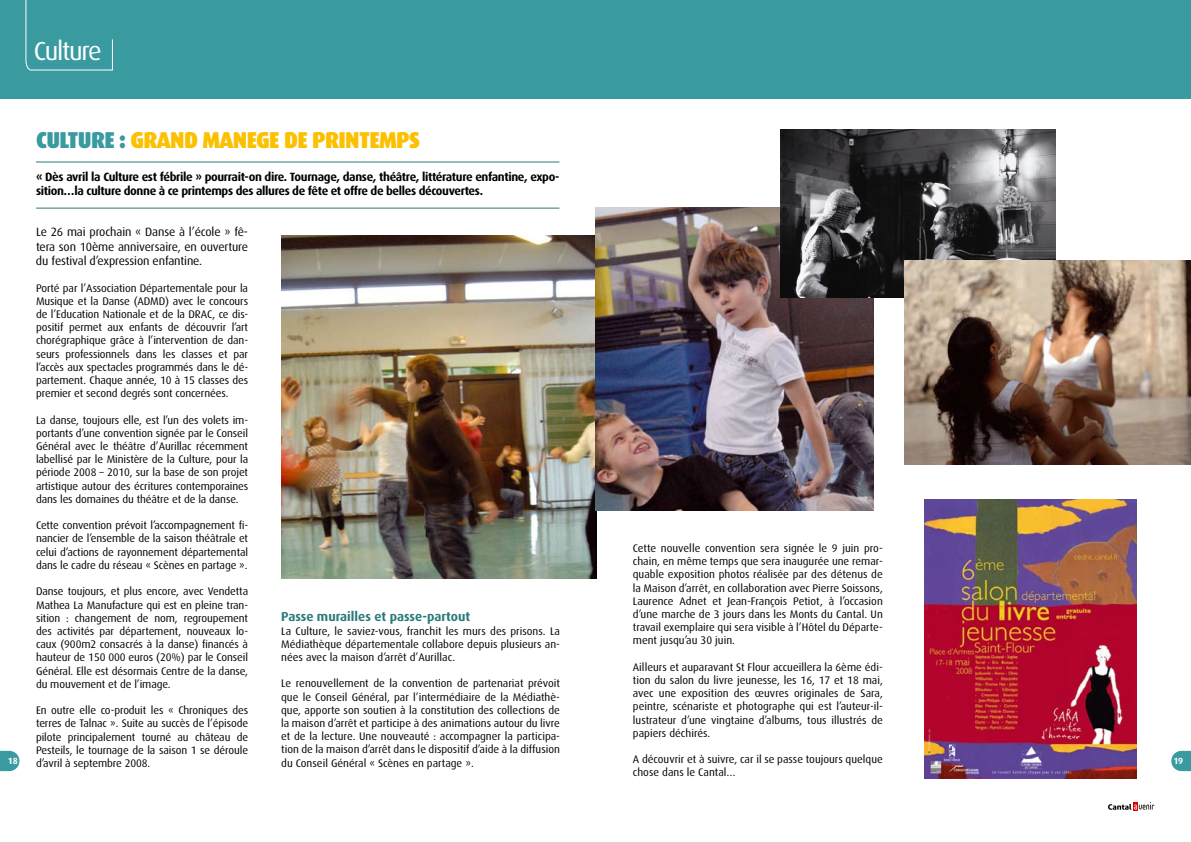
<style>
.page{position:relative;width:1191px;height:842px;background:#fff}
.page>*{position:absolute;margin:0;border:0;box-sizing:border-box;transform-origin:0 0}
.t1{font:26px "Dax";letter-spacing:-.05em;color:#fff}
.t2{font:900 23px "Dax";letter-spacing:-.03em;color:#fbc100;scale:.95 1}
.t3{font:700 13px "Dax";color:#2a7a79}
.t4{font:700 12px/14.4px "Dax";letter-spacing:-.03em;color:#000}
.t5{font:12px/14.4px "Dax";letter-spacing:-.01em;color:#000;text-align:justify}
.t6{font:11px/13.2px "Dax";letter-spacing:-.01em;color:#000;text-align:justify}
.t7{font:700 9px "Dax";color:#fff}
.s1{color:#399aa0}
</style>
<div class="page">
<div style="left:1133px;top:803px;width:5px;height:8px;background:#e60004"></div>
<svg style="left:1108px;top:802px;width:46px;height:8px"></svg>
<svg style="left:1171px;top:751px;width:20px;height:20px"></svg>
<svg style="left:0;top:751px;width:19px;height:20px"></svg>
<div style="left:0;top:0;width:1191px;height:98px;background:#399aa0"></div>
<svg style="left:25px;top:0;width:88px;height:71px"></svg>
<hr style="left:36px;top:161px;width:523px;height:1px;background:#2a7a79">
<hr style="left:36px;top:208px;width:523px;height:1px;background:#2a7a79">
<img style="left:281px;top:235px;width:316px;height:343px">
<img style="left:596px;top:207px;width:278px;height:303px">
<img style="left:780px;top:129px;width:275px;height:169px">
<img style="left:904px;top:261px;width:286px;height:203px">
<img style="left:925px;top:499px;width:211px;height:280px">
<h1 class="t1" style="left:34px;top:36px;width:69px">Culture</h1>
<h2 class="t2" style="left:36px;top:127px;width:406px"><span class="s1">CULTURE :</span> GRAND MANEGE DE PRINTEMPS</h2>
<p class="t4" style="left:36px;top:169px;width:525px">« Dès avril la Culture est fébrile » pourrait-on dire. Tournage, danse, théâtre, littérature enfantine, expo&shy;sition…la culture donne à ce printemps des allures de fête et offre de belles découvertes.</p>
<p class="t5" style="left:36px;top:225px;width:214px">Le 26 mai prochain « Danse à l’école » fê&shy;tera son 10ème anniversaire, en ouverture du festival d’expression enfantine.</p>
<p class="t6" style="left:36px;top:281px;width:214px">Porté par l’Association Départementale pour la Musique et la Danse (ADMD) avec le concours de l’Education Nationale et de la DRAC, ce dis&shy;positif permet aux enfants de découvrir l’art chorégraphique grâce à l’intervention de dan&shy;seurs professionnels dans les classes et par l’accès aux spectacles programmés dans le dé&shy;partement. Chaque année, 10 à 15 classes des premier et second degrés sont concernées.</p>
<p class="t6" style="left:36px;top:413px;width:214px">La danse, toujours elle, est l’un des volets im&shy;portants d’une convention signée par le Conseil Général avec le théâtre d’Aurillac récemment labellisé par le Ministère de la Culture, pour la période 2008 – 2010, sur la base de son projet artistique autour des écritures contemporaines dans les domaines du théâtre et de la danse.</p>
<p class="t6" style="left:36px;top:519px;width:214px">Cette convention prévoit l’accompagnement fi&shy;nancier de l’ensemble de la saison théâtrale et celui d’actions de rayonnement départemental dans le cadre du réseau « Scènes en partage ».</p>
<p class="t6" style="left:36px;top:585px;width:214px">Danse toujours, et plus encore, avec Vendetta Mathea La Manufacture qui est en pleine tran&shy;sition : changement de nom, regroupement des activités par département, nouveaux lo&shy;caux (900m2 consacrés à la danse) financés à hauteur de 150 000 euros (20%) par le Conseil Général. Elle est désormais Centre de la danse, du mouvement et de l’image.</p>
<p class="t6" style="left:36px;top:704px;width:214px">En outre elle co-produit les « Chroniques des terres de Talnac ». Suite au succès de l’épisode pilote principalement tourné au château de Pesteils, le tournage de la saison 1 se déroule d’avril à septembre 2008.</p>
<p class="t6" style="left:633px;top:542px;width:251px">Cette nouvelle convention sera signée le 9 juin pro&shy;chain, en même temps que sera inaugurée une remar&shy;quable exposition photos réalisée par des détenus de la Maison d’arrêt, en collaboration avec Pierre Soissons, Laurence Adnet et Jean-François Petiot, à l’occasion d’une marche de 3 jours dans les Monts du Cantal. Un travail exemplaire qui sera visible à l’Hôtel du Départe&shy;ment jusqu’au 30 juin.</p>
<p class="t6" style="left:633px;top:660px;width:251px">Ailleurs et auparavant St Flour accueillera la 6ème édi&shy;tion du salon du livre jeunesse, les 16, 17 et 18 mai, avec une exposition des œuvres originales de Sara, peintre, scénariste et photographe qui est l’auteur-il&shy;lustrateur d’une vingtaine d’albums, tous illustrés de papiers déchirés.</p>
<p class="t6" style="left:633px;top:753px;width:251px">A découvrir et à suivre, car il se passe toujours quelque chose dans le Cantal…</p>
<p class="t3" style="left:281px;top:609px;width:190px">Passe murailles et passe-partout</p>
<p class="t6" style="left:281px;top:624px;width:280px">La Culture, le saviez-vous, franchit les murs des prisons. La Médiathèque départementale collabore depuis plusieurs an&shy;nées avec la maison d’arrêt d’Aurillac.</p>
<p class="t6" style="left:281px;top:677px;width:280px">Le renouvellement de la convention de partenariat prévoit que le Conseil Général, par l’intermédiaire de la Médiathè&shy;que, apporte son soutien à la constitution des collections de la maison d’arrêt et participe à des animations autour du livre et de la lecture. Une nouveauté : accompagner la participa&shy;tion de la maison d’arrêt dans le dispositif d’aide à la diffusion du Conseil Général « Scènes en partage ».</p>
<p class="t7" style="left:8px;top:756px;width:11px">18</p>
<p class="t7" style="left:1173px;top:756px;width:11px">19</p>
</div>
